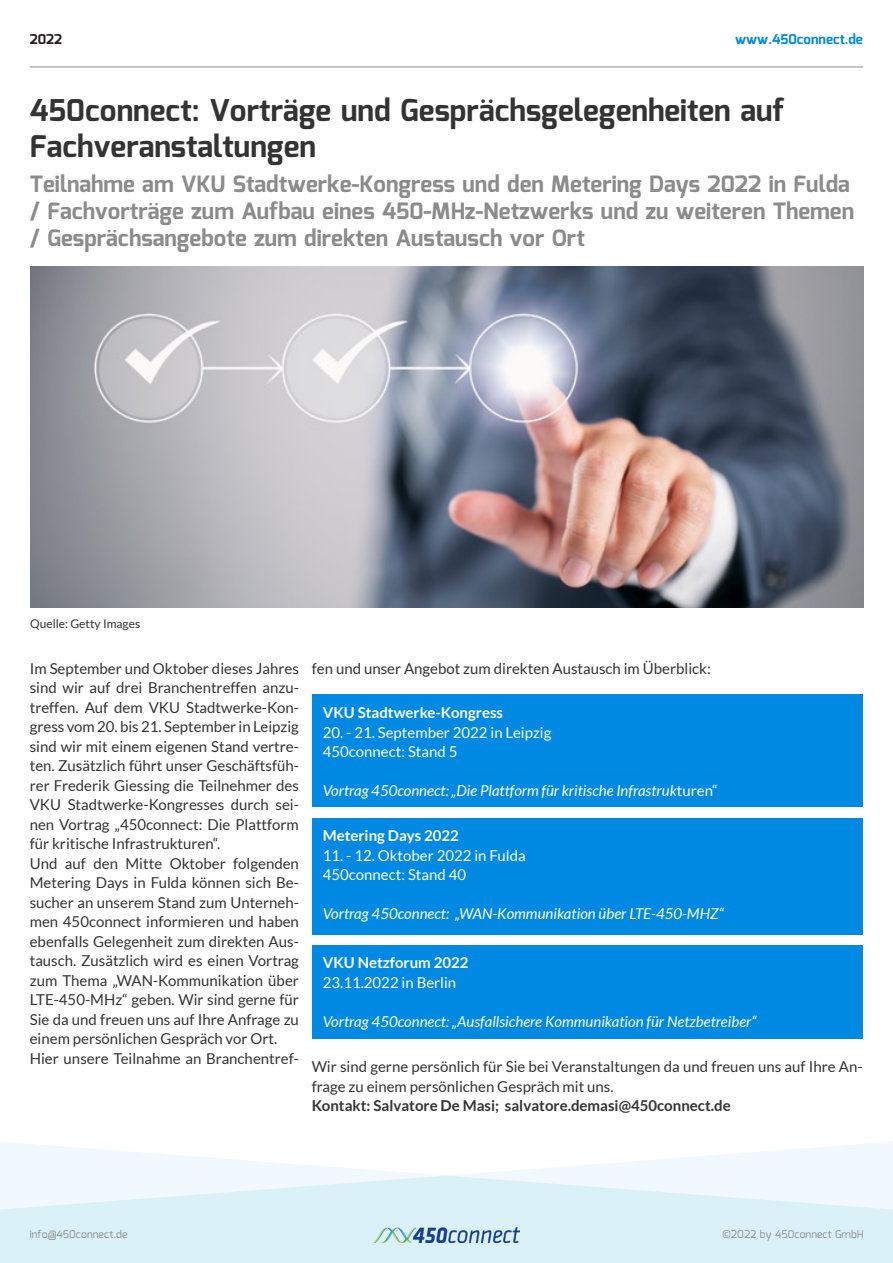
<style>
.page{position:relative;width:893px;height:1263px;background:#fff}
.page>*{position:absolute;margin:0;border:0;box-sizing:border-box;transform-origin:0 0}
.t1{font:700 30px/36px "Mina";color:#333}
.t2{font:700 22.5px/27px "Mina";color:#8b8b8b}
.t3{font:15px/19.5px "Lato";color:#333;text-align:justify}
.t4{font:italic 15px "Lato";color:#fff}
.t5{font:15px "Lato";color:#fff}
.t6{font:700 15px "Lato";color:#333}
.t7{font:700 15px "Lato";color:#fff}
.t8{font:700 13.5px "Mina";color:#0089e2}
.t9{font:700 13.5px "Mina";color:#231f20}
.t10{font:12px "Lato";color:#333}
.t11{font:10.5px "Mina";color:#8b8b8b}
.s1{font-style:normal}
</style>
<div class="page">
<svg style="left:0;top:1142px;width:893px;height:33px"></svg>
<svg style="left:0;top:1175px;width:893px;height:88px;fill:#daf1f7"></svg>
<img style="left:373px;top:1228px;width:147px;height:14px">
<hr style="left:30px;top:67px;width:833px;height:1px;background:#8b8b8b">
<img style="left:30px;top:267px;width:833px;height:340px">
<div style="left:312px;top:695px;width:551px;height:112px;background:#0089e2"></div>
<div style="left:312px;top:818px;width:551px;height:117px;background:#0089e2"></div>
<div style="left:312px;top:945px;width:551px;height:94px;background:#0089e2"></div>
<p class="t9" style="left:30px;top:32px;width:34px">2022</p>
<p class="t8" style="left:735px;top:32px;width:130px">www.450connect.de</p>
<p class="t1" style="left:30px;top:93px;width:756px">450connect: Vorträge und Gesprächsgelegenheiten auf<br>Fachveranstaltungen</p>
<p class="t2" style="left:30px;top:170px;width:826px">Teilnahme am VKU Stadtwerke-Kongress und den Metering Days 2022 in Fulda / Fachvorträge zum Aufbau eines 450-MHz-Netzwerks und zu weiteren Themen / Gesprächsangebote zum direkten Austausch vor Ort</p>
<p class="t10" style="left:30px;top:617px;width:112px">Quelle: Getty Images</p>
<p class="t3" style="left:30px;top:658px;width:271px">Im September und Oktober dieses Jahres sind wir auf drei Branchentreffen anzu&shy;treffen. Auf dem VKU Stadtwerke-Kon&shy;gress vom 20. bis 21. September in Leipzig sind wir mit einem eigenen Stand vertre&shy;ten. Zusätzlich führt unser Geschäftsfüh&shy;rer Frederik Giessing die Teilnehmer des VKU Stadtwerke-Kongresses durch sei&shy;nen Vortrag „450connect: Die Plattform für kritische Infrastrukturen“.</p>
<p class="t3" style="left:30px;top:853px;width:271px">Und auf den Mitte Oktober folgenden Metering Days in Fulda können sich Be&shy;sucher an unserem Stand zum Unterneh&shy;men 450connect informieren und haben ebenfalls Gelegenheit zum direkten Aus&shy;tausch. Zusätzlich wird es einen Vortrag zum Thema „WAN-Kommunikation über LTE-450-MHz“ geben. Wir sind gerne für Sie da und freuen uns auf Ihre Anfrage zu einem persönlichen Gespräch vor Ort.</p>
<p class="t3" style="left:30px;top:1048px;width:271px">Hier unsere Teilnahme an Branchentref-</p>
<p class="t3" style="left:312px;top:658px;width:400px">fen und unser Angebot zum direkten Austausch im Überblick:</p>
<p class="t7" style="left:323px;top:704px;width:182px">VKU Stadtwerke-Kongress</p>
<p class="t5" style="left:323px;top:724px;width:230px">20. - 21. September 2022 in Leipzig</p>
<p class="t5" style="left:323px;top:743px;width:136px">450connect: Stand 5</p>
<p class="t4" style="left:323px;top:782px;width:397px">Vortrag 450connect: „Die Plattform für kritische Infrastruk<span class="s1">turen“</span></p>
<p class="t7" style="left:323px;top:827px;width:138px">Metering Days 2022</p>
<p class="t5" style="left:323px;top:847px;width:204px">11. - 12. Oktober 2022 in Fulda</p>
<p class="t5" style="left:323px;top:866px;width:145px">450connect: Stand 40</p>
<p class="t4" style="left:323px;top:905px;width:403px">Vortrag 450connect: „WAN-Kommunikation über LTE-450-MHZ“</p>
<p class="t7" style="left:323px;top:954px;width:147px">VKU Netzforum 2022</p>
<p class="t5" style="left:323px;top:974px;width:135px">23.11.2022 in Berlin</p>
<p class="t4" style="left:323px;top:1013px;width:435px">Vortrag 450connect: „Ausfallsichere Kommunikation für Netzbetreiber“</p>
<p class="t3" style="left:312px;top:1057px;width:552px">Wir sind gerne persönlich für Sie bei Veranstaltungen da und freuen uns auf Ihre An&shy;frage zu einem persönlichen Gespräch mit uns.</p>
<p class="t6" style="left:312px;top:1097px;width:421px">Kontakt: Salvatore De Masi; salvatore.demasi@450connect.de</p>
<p class="t11" style="left:30px;top:1227px;width:99px">info@450connect.de</p>
<p class="t11" style="left:722px;top:1227px;width:143px">©2022 by 450connect GmbH</p>
</div>
